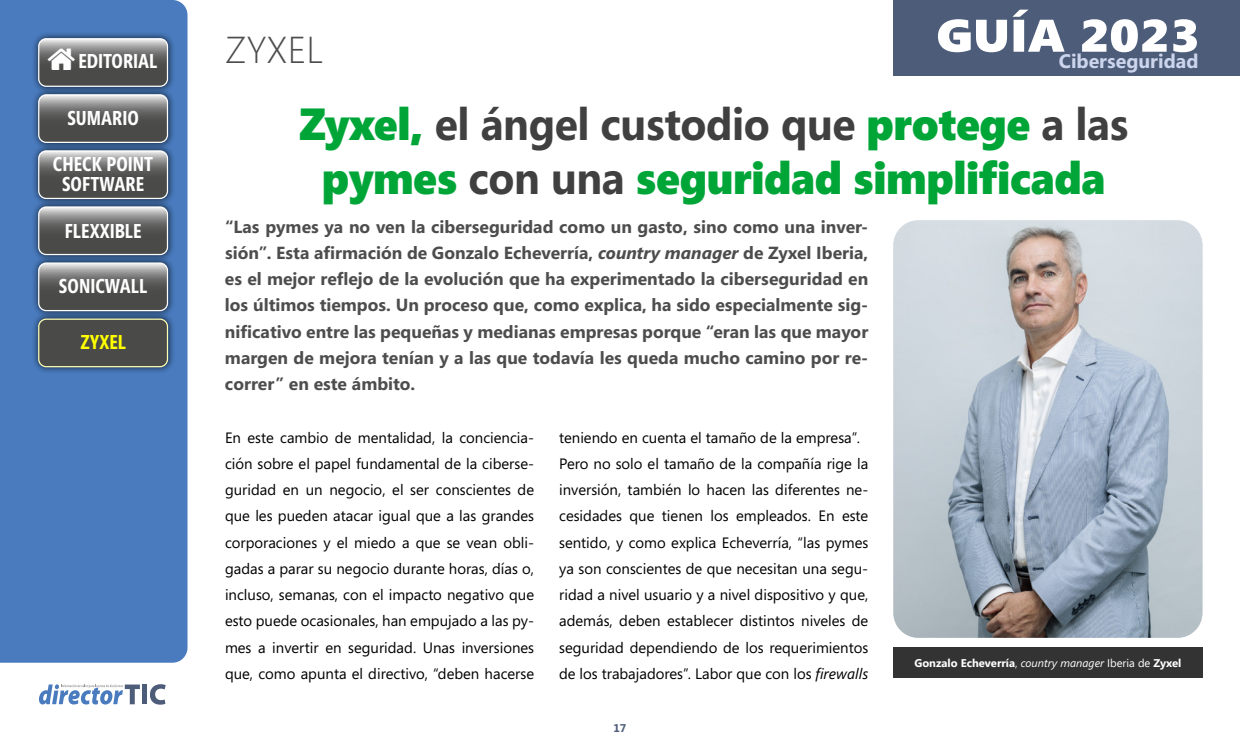
<style>
.page{position:relative;width:1240px;height:744px;background:#fff}
.page>*{position:absolute;margin:0;border:0;box-sizing:border-box;transform-origin:0 0}
.t1{font:900 45.62px "Segoe";color:#fff;scale:1.1 1}
.t2{font:900 45px/54px "Segoe";letter-spacing:-.01em;color:#00a538;text-align:center;scale:.95 1}
.t3{font:300 37.5px "Segoe";color:#4d4d4d}
.t4{font:700 20px/20px "Segoe Condensed";color:#fff;text-align:center}
.t5{font:700 20px "Segoe Condensed";color:#ff0}
.t6{font:700 19.62px "Segoe";color:#cdd5ed}
.t7{font:700 17.5px/26.2px "Segoe";color:#4d4d4d;text-align:justify}
.t8{font:15px/26.2px "Segoe";color:#000;text-align:justify}
.t9{font:700 11.25px "Segoe";color:#fff}
.t10{font:700 11.25px "Segoe";color:#4d5d79}
.s1{font-weight:700;color:#404040}
.s2{font-style:italic}
.s3{font-weight:400}
.s4{font-weight:400;font-style:italic}
</style>
<div class="page">
<div style="left:142px;top:684px;width:5px;height:20px;background:#4d5d79"></div>
<svg style="left:150px;top:684px;width:16px;height:20px"></svg>
<svg style="left:39px;top:684px;width:101px;height:20px"></svg>
<div style="left:894px;top:0;width:346px;height:75px;background:#4d5d79"></div>
<div style="left:0;top:0;width:188px;height:662px;background:#497bbe"></div>
<div style="left:31px;top:31px;width:144px;height:63px;background:#000;opacity:.75"></div>
<div style="left:38px;top:38px;width:130px;height:49px;border:1px solid #fff;border-radius:8px"></div>
<div style="left:31px;top:255px;width:144px;height:63px;background:#000;opacity:.75"></div>
<svg style="left:39px;top:263px;width:129px;height:47px;background:#6c6b6b"></svg>
<div style="left:38px;top:262px;width:130px;height:49px;border:1px solid #fff;border-radius:8px"></div>
<div style="left:31px;top:199px;width:144px;height:63px;background:#000;opacity:.75"></div>
<svg style="left:39px;top:207px;width:129px;height:47px;background:#6b6b6b"></svg>
<div style="left:38px;top:206px;width:130px;height:49px;border:1px solid #fff;border-radius:8px"></div>
<div style="left:31px;top:311px;width:144px;height:63px;background:#000;opacity:.75"></div>
<div style="left:39px;top:319px;width:129px;height:48px;background:#4a4a49;border-radius:8px"></div>
<div style="left:38px;top:318px;width:130px;height:49px;border:1px solid #ffffb3;border-radius:8px"></div>
<div style="left:31px;top:87px;width:144px;height:63px;background:#000;opacity:.75"></div>
<svg style="left:39px;top:95px;width:129px;height:47px;background:#6b6b6a"></svg>
<div style="left:38px;top:94px;width:130px;height:49px;border:1px solid #fff;border-radius:8px"></div>
<div style="left:31px;top:143px;width:144px;height:63px;background:#000;opacity:.75"></div>
<svg style="left:39px;top:151px;width:129px;height:47px;background:#6b6b6a"></svg>
<div style="left:38px;top:150px;width:130px;height:49px;border:1px solid #fff;border-radius:8px"></div>
<img style="left:893px;top:220px;width:309px;height:418px">
<div style="left:893px;top:647px;width:309px;height:30px;background:#333"></div>
<svg style="left:39px;top:39px;width:129px;height:47px;background:#6f6f6f"></svg>
<h1 class="t1" style="left:936px;top:9px;width:241px">GUÍA 2023</h1>
<h3 class="t3" style="left:225px;top:28px;width:100px">ZYXEL</h3>
<h3 class="t4" style="left:78px;top:51px;width:81px">EDITORIAL</h3>
<h3 class="t6" style="left:1059px;top:47px;width:141px">Ciberseguridad</h3>
<h3 class="t4" style="left:67px;top:108px;width:73px">SUMARIO</h3>
<h3 class="t4" style="left:53px;top:154px;width:102px">CHECK POINT<br>SOFTWARE</h3>
<h3 class="t4" style="left:65px;top:221px;width:78px">FLEXXIBLE</h3>
<h3 class="t4" style="left:59px;top:276px;width:90px">SONICWALL</h3>
<h3 class="t5" style="left:80px;top:331px;width:47px">ZYXEL</h3>
<h2 class="t2" style="left:299px;top:97px;width:875px">Zyxel, <span class="s1">el ángel custodio que</span> protege <span class="s1">a las </span>pymes <span class="s1">con una</span> seguridad simplificada</h2>
<p class="t7" style="left:225px;top:213px;width:645px">“Las pymes ya no ven la ciberseguridad como un gasto, sino como una inver&shy;sión”. Esta afirmación de Gonzalo Echeverría, <span class="s2">country manager</span> de Zyxel Iberia, es el mejor reflejo de la evolución que ha experimentado la ciberseguridad en los últimos tiempos. Un proceso que, como explica, ha sido especialmente sig&shy;nificativo entre las pequeñas y medianas empresas porque “eran las que mayor margen de mejora tenían y a las que todavía les queda mucho camino por re&shy;correr” en este ámbito.</p>
<p class="t8" style="left:225px;top:424px;width:311px">En este cambio de mentalidad, la conciencia&shy;ción sobre el papel fundamental de la ciberse&shy;guridad en un negocio, el ser conscientes de que les pueden atacar igual que a las grandes corporaciones y el miedo a que se vean obli&shy;gadas a parar su negocio durante horas, días o, incluso, semanas, con el impacto negativo que esto puede ocasionales, han empujado a las py&shy;mes a invertir en seguridad. Unas inversiones que, como apunta el directivo, “deben hacerse</p>
<p class="t8" style="left:559px;top:424px;width:311px;text-align:left">teniendo en cuenta el tamaño de la empresa”.<br>Pero no solo el tamaño de la compañía rige la inversión, también lo hacen las diferentes ne&shy;cesidades que tienen los empleados. En este sentido, y como explica Echeverría, “las pymes ya son conscientes de que necesitan una segu&shy;ridad a nivel usuario y a nivel dispositivo y que, además, deben establecer distintos niveles de seguridad dependiendo de los requerimientos de los trabajadores”. Labor que con los <span class="s2">firewalls</span></p>
<p class="t10" style="left:614px;top:720px;width:14px">17</p>
<p class="t9" style="left:914px;top:655px;width:269px">Gonzalo Echeverría<span class="s3">,</span> <span class="s4">country manager</span> <span class="s3">Iberia de</span> Zyxel</p>
</div>
